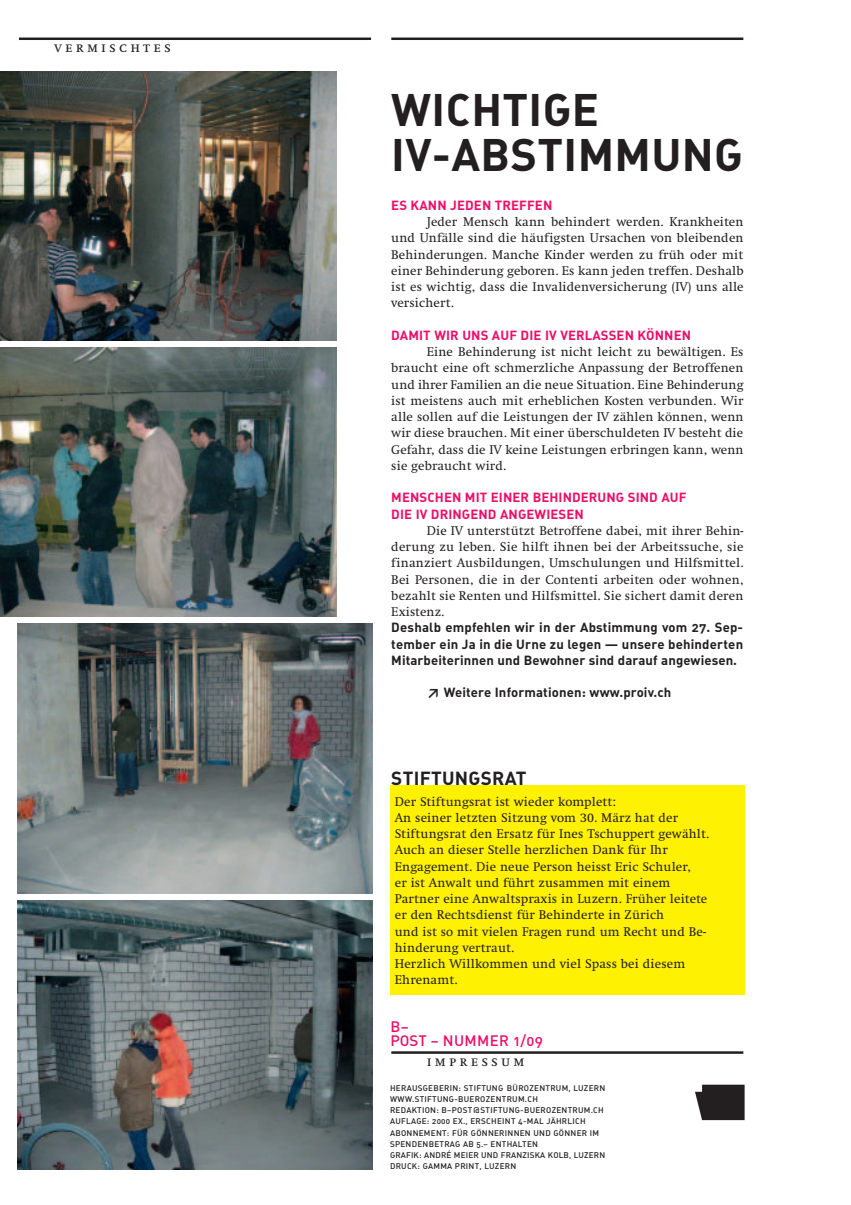
<style>
.page{position:relative;width:851px;height:1205px;background:#fff}
.page>*{position:absolute;margin:0;border:0;box-sizing:border-box;transform-origin:0 0}
.t1{font:45px/45px "DIN Bold Alternate";letter-spacing:.01em;color:#231f20}
.t2{font:18.75px "DIN Bold Alternate";letter-spacing:.015em;color:#231f20}
.t3{font:15px "Swift SC";letter-spacing:.21em;color:#231f20}
.t4{font:15px/13.8px "DIN Medium Alternate";letter-spacing:.025em;color:#ec0e68}
.t5{font:13.12px/16.2px "Swift";letter-spacing:.01em;color:#231f20;text-align:justify}
.t6{font:13.12px/16.2px "DIN Bold Alternate";letter-spacing:.01em;color:#231f20;text-align:justify}
.t7{font:13.12px/16.2px "DIN Bold Alternate";letter-spacing:.01em;color:#ec0e68}
.t8{font:8.12px/11.2px "DIN Medium Alternate";letter-spacing:.03em;color:#231f20}
.s1{font-family:"DIN";font-weight:700}
</style>
<div class="page">
<div style="left:390px;top:785px;width:354px;height:210px;background:#fff101"></div>
<hr style="left:19px;top:38px;width:352px;height:2px;background:#231f20">
<hr style="left:391px;top:38px;width:352px;height:2px;background:#231f20">
<hr style="left:391px;top:1051px;width:352px;height:3px;background:#231f20">
<svg style="left:695px;top:1084px;width:49px;height:36px;background:#393637"></svg>
<img style="left:0;top:347px;width:337px;height:270px">
<img style="left:18px;top:900px;width:354px;height:269px">
<img style="left:0;top:71px;width:337px;height:269px">
<img style="left:18px;top:624px;width:354px;height:269px">
<p class="t3" style="left:54px;top:38px;width:118px">vermischtes</p>
<h1 class="t1" style="left:391px;top:88px;width:353px">WICHTIGE<br>IV-ABSTIMMUNG</h1>
<p class="t7" style="left:391px;top:197px;width:162px">ES KANN JEDEN TREFFEN</p>
<p class="t5" style="left:391px;top:213px;width:354px;text-indent:35px">Jeder Mensch kann behindert werden. Krankheiten und Unfälle sind die häufigsten Ursachen von bleibenden Behinderungen. Manche Kinder werden zu früh oder mit einer Behinderung geboren. Es kann jeden treffen. Deshalb ist es wichtig, dass die Invalidenversicherung (IV) uns alle versichert.</p>
<p class="t7" style="left:391px;top:327px;width:301px">DAMIT WIR UNS AUF DIE IV VERLASSEN KÖNNEN</p>
<p class="t5" style="left:391px;top:343px;width:354px;text-indent:35px">Eine Behinderung ist nicht leicht zu bewältigen. Es braucht eine oft schmerzliche Anpassung der Betroffenen und ihrer Familien an die neue Situation. Eine Behinderung ist meistens auch mit erheblichen Kosten verbunden. Wir alle sollen auf die Leistungen der IV zählen können, wenn wir diese brauchen. Mit einer überschuldeten IV besteht die Gefahr, dass die IV keine Leistungen erbringen kann, wenn sie gebraucht wird.</p>
<p class="t7" style="left:391px;top:490px;width:297px">MENSCHEN MIT EINER BEHINDERUNG SIND AUF<br>DIE IV DRINGEND ANGEWIESEN</p>
<p class="t5" style="left:391px;top:522px;width:353px;text-indent:35px">Die IV unterstützt Betroffene dabei, mit ihrer Behin&shy;derung zu leben. Sie hilft ihnen bei der Arbeitssuche, sie finanziert Ausbildungen, Umschulungen und Hilfsmittel.<br>Bei Personen, die in der Contenti arbeiten oder wohnen, bezahlt sie Renten und Hilfsmittel. Sie sichert damit deren Existenz.</p>
<p class="t6" style="left:391px;top:620px;width:353px">Deshalb empfehlen wir in der Abstimmung vom 27. Sep&shy;tember ein Ja in die Urne zu legen — unsere behinderten Mitarbeiterinnen und Bewohner sind darauf angewiesen.</p>
<p class="t6" style="left:426px;top:685px;width:246px"><span class="s1">≥</span> Weitere Informationen: www.proiv.ch</p>
<h2 class="t2" style="left:391px;top:768px;width:137px">STIFTUNGSRAT</h2>
<p class="t5" style="left:395px;top:793px;width:316px;text-align:left">Der Stiftungsrat ist wieder komplett:<br>An seiner letzten Sitzung vom 30. März hat der Stiftungsrat den Ersatz für Ines Tschuppert gewählt.<br>Auch an dieser Stelle herzlichen Dank für Ihr Engagement. Die neue Person heisst Eric Schuler,<br>er ist Anwalt und führt zusammen mit einem Partner eine Anwaltspraxis in Luzern. Früher leitete er den Rechtsdienst für Behinderte in Zürich<br>und ist so mit vielen Fragen rund um Recht und Be&shy;hinderung vertraut.<br>Herzlich Willkommen und viel Spass bei diesem Ehrenamt.</p>
<p class="t4" style="left:390px;top:1020px;width:154px">B–<br>POST – NUMMER 1/09</p>
<p class="t8" style="left:390px;top:1082px;width:217px">HERAUSGEBERIN: STIFTUNG BÜROZENTRUM, LUZERN WWW.STIFTUNG-BUEROZENTRUM.CH<br>REDAKTION: B–POST@STIFTUNG-BUEROZENTRUM.CH AUFLAGE: 2000 EX., ERSCHEINT 4-MAL JÄHRLICH ABONNEMENT: FÜR GÖNNERINNEN UND GÖNNER IM SPENDENBETRAG AB 5.– ENTHALTEN<br>GRAFIK: ANDRÉ MEIER UND FRANZISKA KOLB, LUZERN DRUCK: GAMMA PRINT, LUZERN</p>
<p class="t3" style="left:426px;top:1051px;width:99px">impressum</p>
</div>
